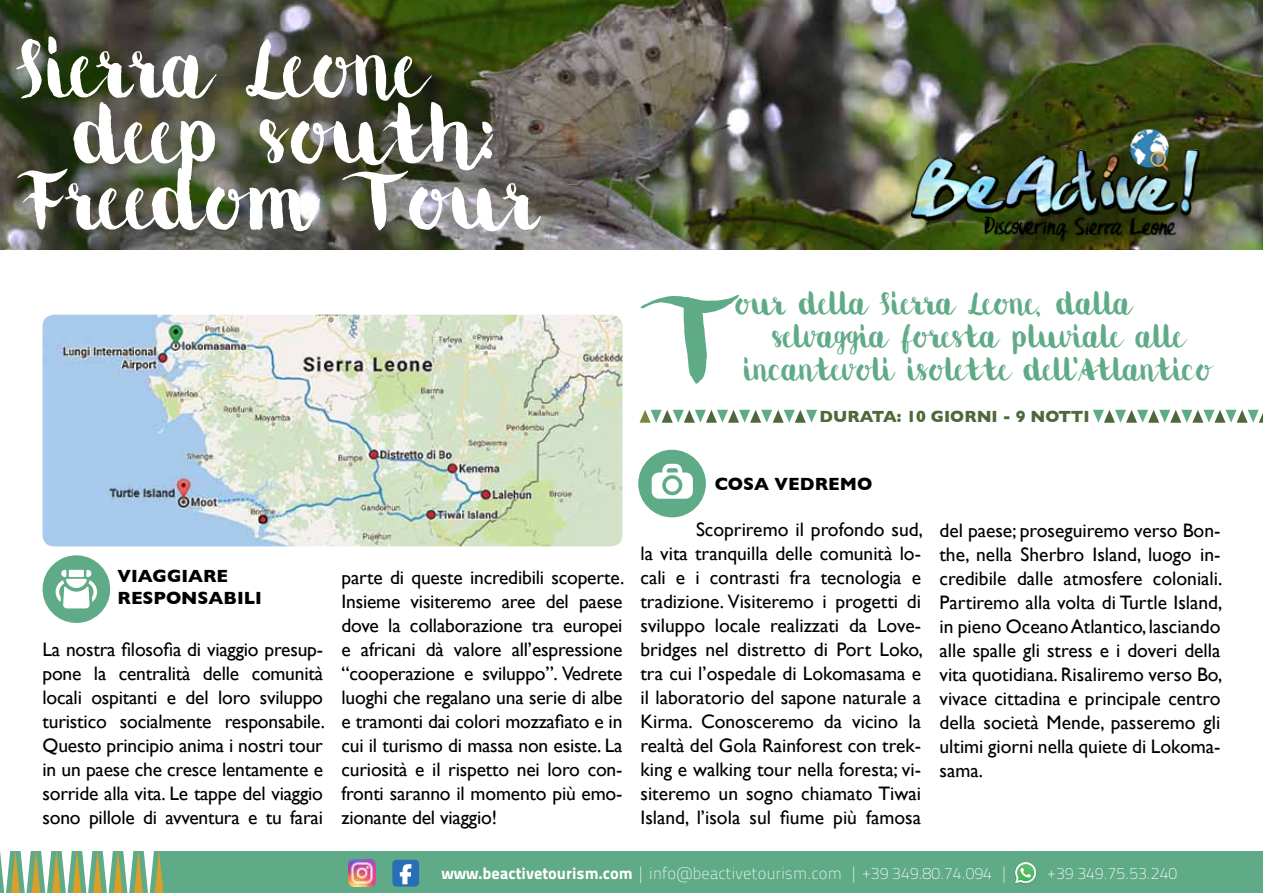
<style>
.page{position:relative;width:1263px;height:893px;background:#fff}
.page>*{position:absolute;margin:0;border:0;box-sizing:border-box;transform-origin:0 0}
.t1{font:145.5px "Movus Brush Pen";color:#60ab87}
.t2{font:97.5px "Movus Brush Pen";color:#fff}
.t3{font:37.5px "Movus Brush Pen";color:#60ab87}
.t4{font:19.5px/24px "Gill Sans";letter-spacing:-.01em;color:#000;text-align:justify}
.t5{font:700 18px/21.6px "Gill Sans";color:#000}
.t6{font:16.5px "Titillium Maps 29 L 1 wt";color:#fff}
.t7{font:700 16.5px "Gill Sans";color:#4d683a}
.s1{font-family:"Titillium Maps 29 L 999 wt"}
</style>
<div class="page">
<div style="left:0;top:851px;width:1263px;height:42px;background:#60ab87"></div>
<svg style="left:0;top:851px;width:163px;height:42px"></svg>
<img style="left:349px;top:860px;width:26px;height:26px">
<svg style="left:392px;top:860px;width:27px;height:27px"></svg>
<img style="left:1014px;top:871px;width:23px;height:13px">
<svg style="left:1015px;top:862px;width:21px;height:21px"></svg>
<img style="left:0;top:0;width:1263px;height:249px">
<img style="left:901px;top:114px;width:317px;height:128px">
<img style="left:43px;top:315px;width:579px;height:231px">
<svg style="left:42px;top:555px;width:69px;height:68px"></svg>
<div style="left:641px;top:452px;width:62px;height:63px;background:#60ab87;border-radius:50%"></div>
<div style="left:638px;top:450px;width:68px;height:67px;border:5px solid #60ab87;border-radius:50%"></div>
<svg style="left:652px;top:464px;width:41px;height:35px"></svg>
<svg style="left:1093px;top:410px;width:170px;height:13px"></svg>
<svg style="left:639px;top:410px;width:178px;height:13px"></svg>
<h2 class="t2" style="left:19px;top:26px;width:403px">Sierra Leone</h2>
<h2 class="t2" style="left:73px;top:92px;width:425px">deep south:</h2>
<h2 class="t2" style="left:19px;top:158px;width:518px">Freedom Tour</h2>
<h3 class="t3" style="left:734px;top:287px;width:398px">our della Sierra Leone, dalla</h3>
<h3 class="t3" style="left:771px;top:320px;width:413px">selvaggia foresta pluviale alle</h3>
<h3 class="t3" style="left:743px;top:353px;width:470px">incantevoli isolette dell'Atlantico</h3>
<h1 class="t1" style="left:651px;top:275px;width:84px">T</h1>
<p class="t7" style="left:819px;top:407px;width:123px">DURATA: 10 GIO</p>
<p class="t7" style="left:964px;top:407px;width:124px">RNI - 9 NOTTI</p>
<p class="t5" style="left:118px;top:565px;width:146px">VIAGGIARE<br>RESPONSABILI</p>
<p class="t4" style="left:43px;top:637px;width:284px">La nostra filosofia di viaggio presup&shy;pone la centralità delle comunità locali ospitanti e del loro sviluppo turistico socialmente responsabile.<br>Questo principio anima i nostri tour in un paese che cresce lentamente e sorride alla vita. Le tappe del viaggio sono pillole di avventura e tu farai</p>
<p class="t4" style="left:341px;top:566px;width:284px">parte di queste incredibili scoperte.<br>Insieme visiteremo aree del paese dove la collaborazione tra europei e africani dà valore all’espressione “cooperazione e sviluppo”. Vedrete luoghi che regalano una serie di albe e tramonti dai colori mozzafiato e in cui il turismo di massa non esiste. La curiosità e il rispetto nei loro con&shy;fronti saranno il momento più emo&shy;zionante del viaggio!</p>
<p class="t5" style="left:715px;top:473px;width:155px">COSA VEDREMO</p>
<p class="t4" style="left:640px;top:517px;width:284px;text-indent:55px">Scopriremo il profondo sud, la vita tranquilla delle comunità lo&shy;cali e i contrasti fra tecnologia e tradizione. Visiteremo i progetti di sviluppo locale realizzati da Love&shy;bridges nel distretto di Port Loko, tra cui l’ospedale di Lokomasama e il laboratorio del sapone naturale a Kirma. Conosceremo da vicino la realtà del Gola Rainforest con trek&shy;king e walking tour nella foresta; vi&shy;siteremo un sogno chiamato Tiwai Island, l’isola sul fiume più famosa</p>
<p class="t4" style="left:939px;top:518px;width:284px">del paese; proseguiremo verso Bon&shy;the, nella Sherbro Island, luogo in&shy;credibile dalle atmosfere coloniali.<br>Partiremo alla volta di Turtle Island, in pieno Oceano Atlantico, lasciando alle spalle gli stress e i doveri della vita quotidiana. Risaliremo verso Bo, vivace cittadina e principale centro della società Mende, passeremo gli ultimi giorni nella quiete di Lokoma&shy;sama.</p>
<p class="t6" style="left:441px;top:861px;width:569px"><span class="s1">www.beactivetourism.com</span> | info@beactivetourism.com | +39 349.80.74.094 |</p>
<p class="t6" style="left:1047px;top:861px;width:131px">+39 349.75.53.240</p>
</div>
